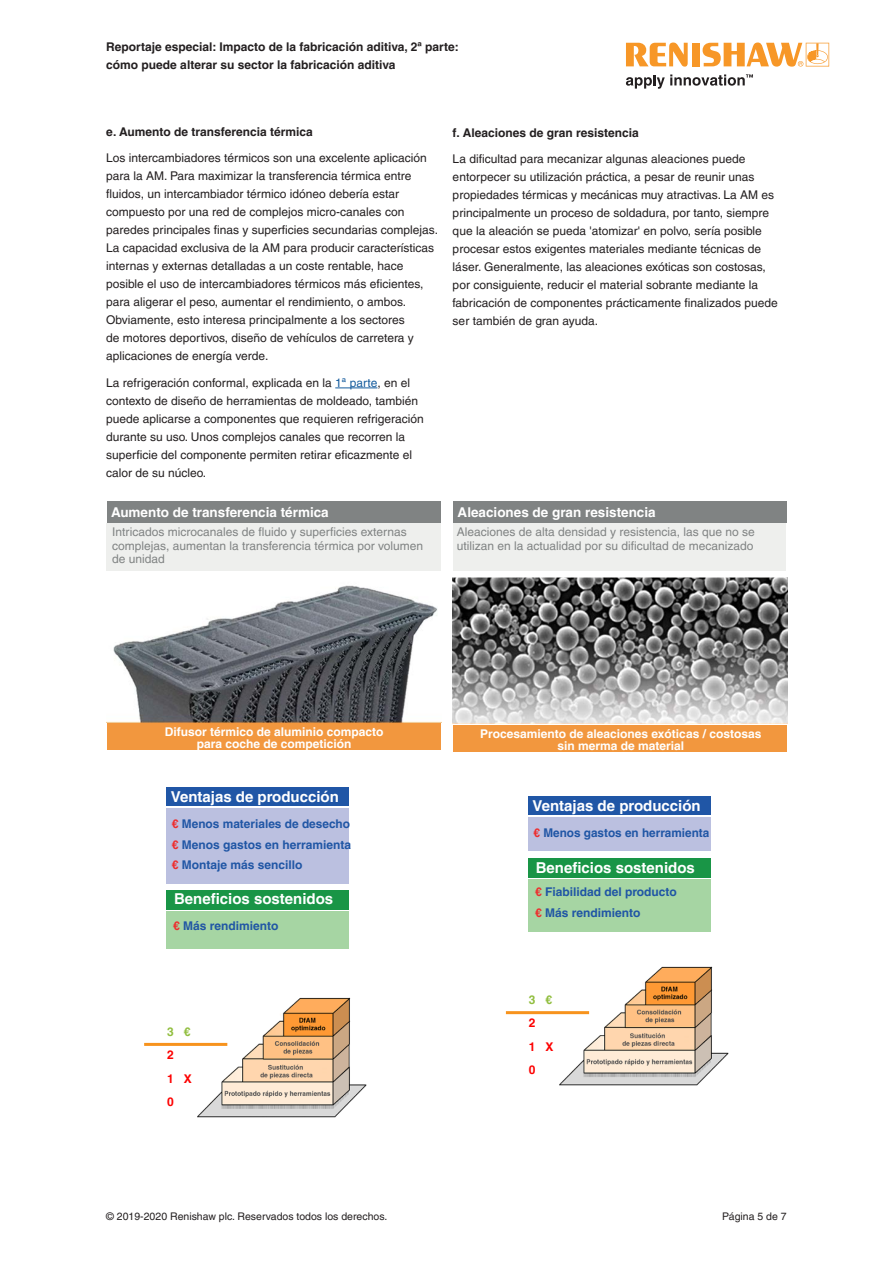
<style>
.page{position:relative;width:893px;height:1263px;background:#fff}
.page>*{position:absolute;margin:0;border:0;box-sizing:border-box;transform-origin:0 0}
.main_body_heading_8p{font:700 15px "Helvetica LT Pro";color:#fff}
.main_body_heading_8p-2{font:700 13.5px "Helvetica LT Pro";color:#fff}
.Body_Text_8pt_medium{font:12px/18px "Helvetica LT Pro";color:#231f20}
.main_body_heading_8p-3{font:12px/13.5px "Helvetica LT Pro";color:#808383}
.Body_Text_8pt_medium-2{font:700 12px/18px "Helvetica LT Pro";color:#231f20}
.main_body_heading_8p-4{font:700 12px "Helvetica LT Pro";color:#2056a5}
.main_body_heading_8p-5{font:700 12px/12px "Helvetica LT Pro";color:#fff;text-align:center}
.main_body_heading_8p-6{font:700 12px "Helvetica LT Pro";color:#fd0100}
.main_body_heading_8p-7{font:700 12px "Helvetica LT Pro";color:#91be3f}
.t1{font:10.5px "Helvetica LT Pro";color:#231f20}
.s1{color:#175d9e}
.s2{color:#ee2d2d}
</style>
<div class="page">
<svg style="left:626px;top:43px;width:62px;height:24px"></svg>
<div style="left:692px;top:43px;width:8px;height:23px;background:#f79727"></div>
<svg style="left:703px;top:43px;width:126px;height:24px"></svg>
<svg style="left:626px;top:74px;width:127px;height:15px"></svg>
<hr style="left:335px;top:388px;width:42px;height:1px;background:#175d9e">
<img style="left:198px;top:997px;width:169px;height:121px">
<hr style="left:144px;top:1043px;width:83px;height:3px;background:#f7931d">
<div style="left:166px;top:911px;width:183px;height:37px;background:#a6d5a3"></div>
<div style="left:166px;top:890px;width:183px;height:19px;background:#199546"></div>
<div style="left:166px;top:788px;width:183px;height:18px;background:#2056a6"></div>
<div style="left:166px;top:808px;width:183px;height:75px;background:#bbc0e0"></div>
<img style="left:106px;top:585px;width:335px;height:138px">
<div style="left:107px;top:501px;width:334px;height:21px;background:#808383"></div>
<div style="left:107px;top:523px;width:334px;height:48px;background:#eeefed"></div>
<div style="left:107px;top:724px;width:334px;height:26px;background:#f2973e"></div>
<img style="left:559px;top:966px;width:170px;height:120px">
<hr style="left:506px;top:1011px;width:83px;height:3px;background:#f7931d">
<div style="left:528px;top:879px;width:183px;height:52px;background:#a6d5a3"></div>
<div style="left:528px;top:859px;width:183px;height:19px;background:#199546"></div>
<div style="left:528px;top:796px;width:183px;height:19px;background:#2056a6"></div>
<div style="left:528px;top:817px;width:183px;height:34px;background:#bbc0e0"></div>
<img style="left:453px;top:578px;width:335px;height:146px">
<div style="left:453px;top:501px;width:333px;height:21px;background:#808383"></div>
<div style="left:453px;top:523px;width:332px;height:48px;background:#eeefed"></div>
<div style="left:453px;top:725px;width:334px;height:26px;background:#f2973e"></div>
<p class="Body_Text_8pt_medium-2" style="left:106px;top:38px;width:354px">Reportaje especial: Impacto de la fabricación aditiva, 2ª parte: cómo puede alterar su sector la fabricación aditiva</p>
<p class="Body_Text_8pt_medium-2" style="left:106px;top:122px;width:208px">e. Aumento de transferencia térmica</p>
<p class="Body_Text_8pt_medium" style="left:106px;top:149px;width:333px">Los intercambiadores térmicos son una excelente aplicación para la AM. Para maximizar la transferencia térmica entre fluidos, un intercambiador térmico idóneo debería estar compuesto por una red de complejos micro-canales con paredes principales finas y superficies secundarias complejas.<br>La capacidad exclusiva de la AM para producir características internas y externas detalladas a un coste rentable, hace posible el uso de intercambiadores térmicos más eficientes, para aligerar el peso, aumentar el rendimiento, o ambos.<br>Obviamente, esto interesa principalmente a los sectores<br>de motores deportivos, diseño de vehículos de carretera y aplicaciones de energía verde.</p>
<p class="Body_Text_8pt_medium" style="left:106px;top:373px;width:319px">La refrigeración conformal, explicada en la <span class="s1">1ª parte</span>, en el contexto de diseño de herramientas de moldeado, también puede aplicarse a componentes que requieren refrigeración durante su uso. Unos complejos canales que recorren la superficie del componente permiten retirar eficazmente el calor de su núcleo.</p>
<p class="main_body_heading_8p-2" style="left:111px;top:504px;width:219px">Aumento de transferencia térmica</p>
<p class="main_body_heading_8p-3" style="left:112px;top:525px;width:312px">Intricados microcanales de fluido y superficies externas complejas, aumentan la transferencia térmica por volumen de unidad</p>
<p class="Body_Text_8pt_medium-2" style="left:453px;top:124px;width:188px">f. Aleaciones de gran resistencia</p>
<p class="Body_Text_8pt_medium" style="left:453px;top:150px;width:327px">La dificultad para mecanizar algunas aleaciones puede entorpecer su utilización práctica, a pesar de reunir unas propiedades térmicas y mecánicas muy atractivas. La AM es principalmente un proceso de soldadura, por tanto, siempre que la aleación se pueda 'atomizar' en polvo, sería posible procesar estos exigentes materiales mediante técnicas de láser. Generalmente, las aleaciones exóticas son costosas, por consiguiente, reducir el material sobrante mediante la fabricación de componentes prácticamente finalizados puede ser también de gran ayuda.</p>
<p class="main_body_heading_8p-2" style="left:458px;top:504px;width:200px">Aleaciones de gran resistencia</p>
<p class="main_body_heading_8p-3" style="left:457px;top:525px;width:300px">Aleaciones de alta densidad y resistencia, las que no se utilizan en la actualidad por su dificultad de mecanizado</p>
<p class="main_body_heading_8p-5" style="left:165px;top:725px;width:220px">Difusor térmico de aluminio compacto para coche de competición</p>
<p class="main_body_heading_8p" style="left:171px;top:788px;width:170px">Ventajas de producción</p>
<p class="main_body_heading_8p-4" style="left:172px;top:817px;width:180px"><span class="s2">€</span> Menos materiales de desecho</p>
<p class="main_body_heading_8p-4" style="left:172px;top:837px;width:181px"><span class="s2">€</span> Menos gastos en herramienta</p>
<p class="main_body_heading_8p-4" style="left:172px;top:858px;width:132px"><span class="s2">€</span> Montaje más sencillo</p>
<p class="main_body_heading_8p" style="left:174px;top:890px;width:161px">Beneficios sostenidos</p>
<p class="main_body_heading_8p-4" style="left:173px;top:918px;width:107px"><span class="s2">€</span> Más rendimiento</p>
<p class="main_body_heading_8p-7" style="left:167px;top:1024px;width:25px">3 €</p>
<p class="main_body_heading_8p-6" style="left:167px;top:1047px;width:8px">2</p>
<p class="main_body_heading_8p-6" style="left:167px;top:1071px;width:26px">1 X</p>
<p class="main_body_heading_8p-6" style="left:167px;top:1094px;width:8px">0</p>
<p class="main_body_heading_8p-5" style="left:480px;top:727px;width:283px">Procesamiento de aleaciones exóticas / costosas sin merma de material</p>
<p class="main_body_heading_8p" style="left:532px;top:796px;width:170px">Ventajas de producción</p>
<p class="main_body_heading_8p-4" style="left:534px;top:825px;width:177px"><span class="s2">€</span> Menos gastos en herramienta</p>
<p class="main_body_heading_8p" style="left:536px;top:858px;width:161px">Beneficios sostenidos</p>
<p class="main_body_heading_8p-4" style="left:535px;top:885px;width:143px"><span class="s2">€</span> Fiabilidad del producto</p>
<p class="main_body_heading_8p-4" style="left:535px;top:905px;width:107px"><span class="s2">€</span> Más rendimiento</p>
<p class="main_body_heading_8p-7" style="left:529px;top:992px;width:25px">3 €</p>
<p class="main_body_heading_8p-6" style="left:529px;top:1016px;width:8px">2</p>
<p class="main_body_heading_8p-6" style="left:529px;top:1039px;width:26px">1 X</p>
<p class="main_body_heading_8p-6" style="left:529px;top:1063px;width:8px">0</p>
<p class="t1" style="left:106px;top:1210px;width:283px">© 2019-2020 Renishaw plc. Reservados todos los derechos.</p>
<p class="t1" style="left:722px;top:1210px;width:66px">Página 5 de 7</p>
</div>
